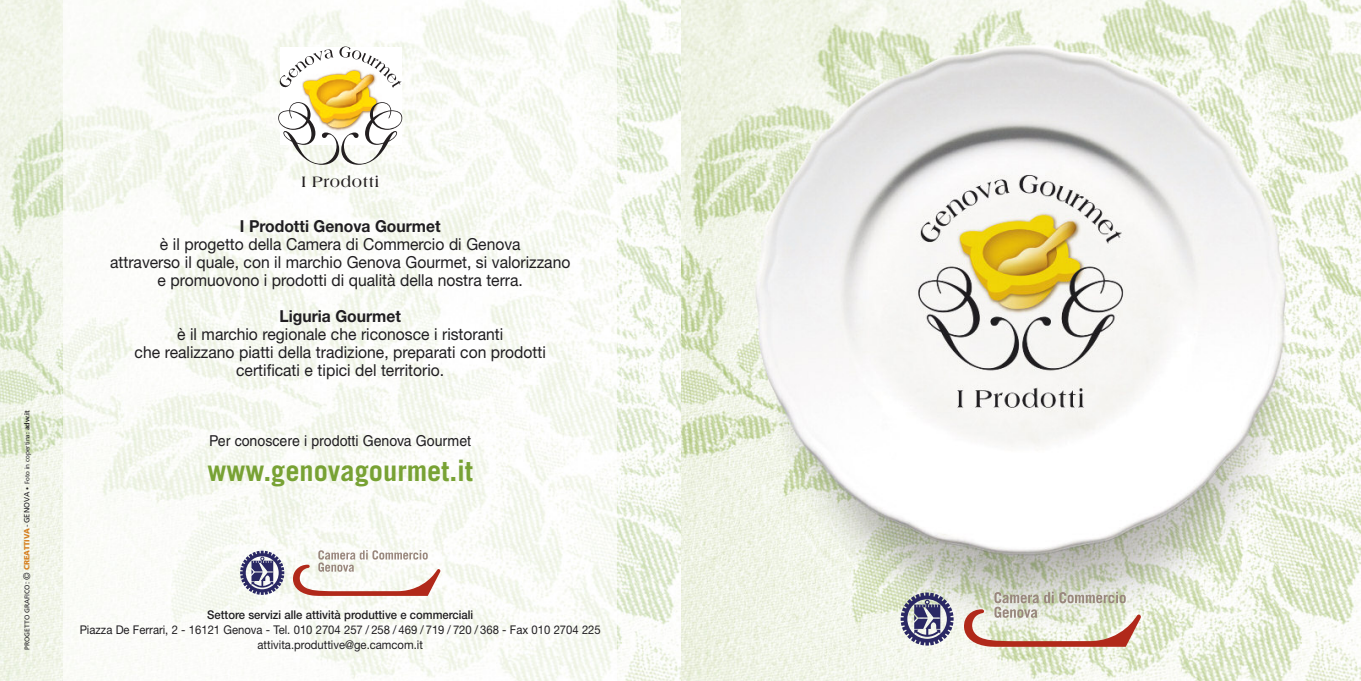
<style>
.page{position:relative;width:1361px;height:681px;background:#fff}
.page>*{position:absolute;margin:0;border:0;box-sizing:border-box;transform-origin:0 0}
.t1{font:700 28.35px "Trade Gothic";color:#78a234}
.t2{font:16.5px/18px "Helvetica Neue";color:#201e21;text-align:center;scale:.95 1}
.t3{font:700 16.5px "Helvetica Neue";color:#201e21;scale:.95 1}
.t4{font:700 16.2px "Americana";letter-spacing:.04em;color:#231f20;scale:.95 1}
.t5{font:15px "Helvetica";color:#201e21;scale:.94 1}
.t6{font:12px "Helvetica Neue";color:#201e21;scale:.94 1}
.t7{font:500 12px "Helvetica Neue";color:#201e21;scale:.94 1}
.t8{font:6.9px "Frutiger";color:#201e21}
.s1{font-size:7.5px}
.s2{font-weight:300;font-size:9.6px}
.s3{font-weight:900;font-size:7.5px;color:#d57e1d}
.s4{font-family:"Stone Sans";font-weight:600;font-size:6px}
.s5{font-family:"Stone Sans";font-size:6.6px}
.s6{font-family:"Stone Sans";font-weight:600;font-size:6.6px}
.s7{font-family:"Stone Sans";font-weight:600;font-size:7.05px}
</style>
<div class="page">
<img style="left:0;top:0;width:1361px;height:680px">
<svg style="left:963px;top:591px;width:178px;height:55px"></svg>
<svg style="left:900px;top:592px;width:53px;height:53px"></svg>
<img style="left:64px;top:0;width:553px;height:680px">
<svg style="left:292px;top:549px;width:148px;height:46px"></svg>
<svg style="left:240px;top:550px;width:44px;height:44px"></svg>
<img style="left:281px;top:47px;width:120px;height:55px">
<img style="left:303px;top:71px;width:73px;height:31px">
<svg style="left:278px;top:102px;width:124px;height:63px"></svg>
<svg style="left:279px;top:49px;width:54px;height:39px"></svg>
<svg style="left:339px;top:46px;width:62px;height:42px"></svg>
<p class="t8" style="left:24px;top:649px;width:241px;rotate:-90deg">PROGETTO GRAFICO<span class="s1">:</span> <span class="s2">©</span> <span class="s3">CREATTIVA</span> <span class="s1">- GENOVA</span> <span class="s4">•</span> <span class="s5">Foto in copertina</span><span class="s6">:</span> <span class="s7">adw.it</span></p>
<p class="t4" style="left:301px;top:175px;width:83px">I Prodotti</p>
<p class="t3" style="left:240px;top:219px;width:213px">I Prodotti Genova Gourmet</p>
<p class="t2" style="left:110px;top:236px;width:486px">è il progetto della Camera di Commercio di Genova<br>attraverso il quale, con il marchio Genova Gourmet, si valorizzano e promuovono i prodotti di qualità della nostra terra.</p>
<p class="t3" style="left:279px;top:309px;width:129px">Liguria Gourmet</p>
<p class="t2" style="left:135px;top:326px;width:434px">è il marchio regionale che riconosce i ristoranti<br>che realizzano piatti della tradizione, preparati con prodotti certificati e tipici del territorio.</p>
<p class="t5" style="left:209px;top:434px;width:280px">Per conoscere i prodotti Genova Gourmet</p>
<h1 class="t1" style="left:208px;top:460px;width:267px">www.genovagourmet.it</h1>
<p class="t7" style="left:207px;top:610px;width:284px">Settore servizi alle attività produttive e commerciali</p>
<p class="t6" style="left:80px;top:625px;width:556px">Piazza De Ferrari, 2 - 16121 Genova - Tel. 010 2704 257 / 258 / 469 / 719 / 720 / 368 - Fax 010 2704 225</p>
<p class="t6" style="left:258px;top:640px;width:177px">attivita.produttive@ge.camcom.it</p>
</div>
